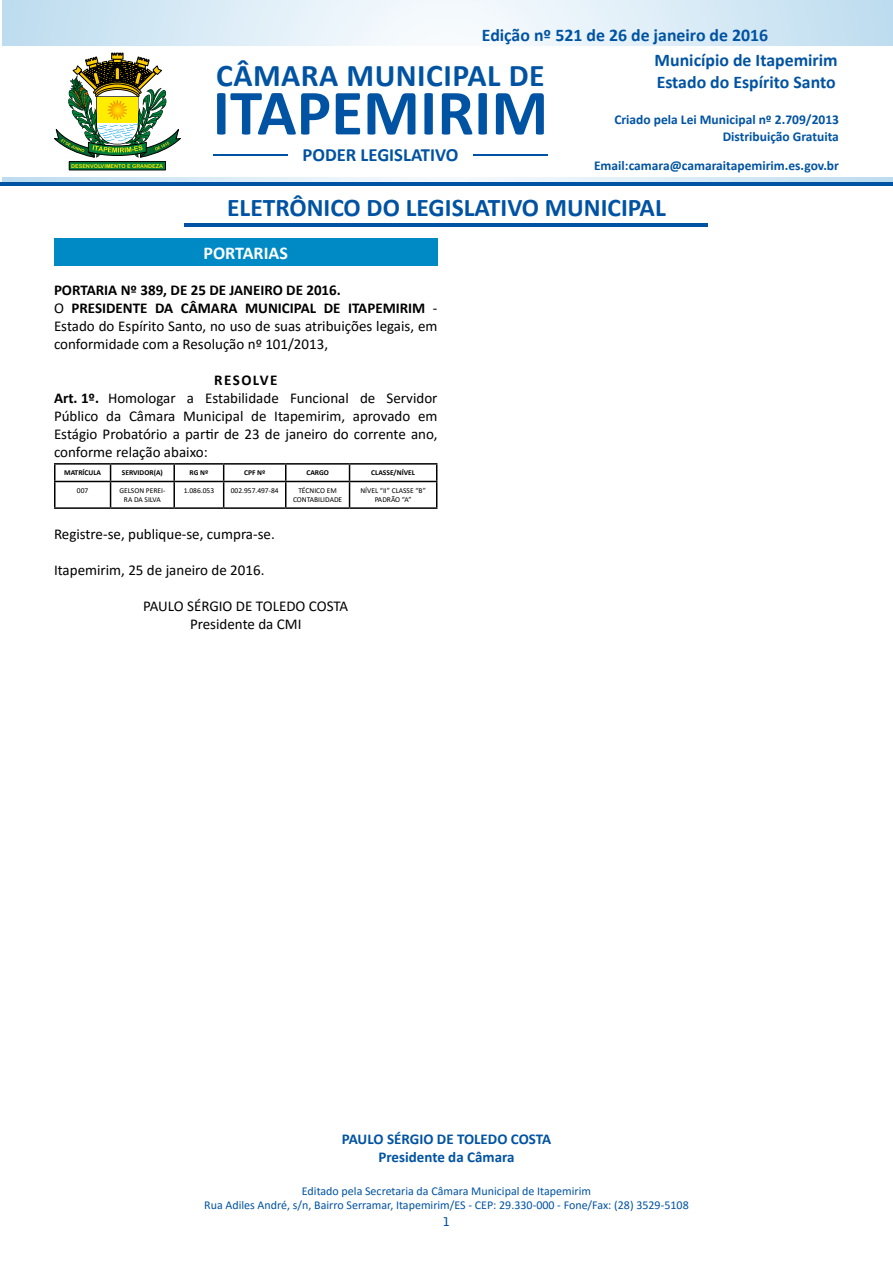
<style>
.page{position:relative;width:893px;height:1263px;background:#fff}
.page>*{position:absolute;margin:0;border:0;box-sizing:border-box;transform-origin:0 0}
.t1{font:700 65.1px "Calibri";color:#0053a2}
.t2{font:700 31.65px "Calibri";letter-spacing:.015em;color:#0053a2}
.t3{font:700 25.5px "Calibri";color:#0053a2}
.t4{font:700 18.6px "Calibri";color:#0053a2}
.t5{font:700 18px "Calibri";color:#fff}
.t6{font:700 17.85px/21.3px "Calibri";color:#0053a2}
.t7{font:15px/18px "Calibri";color:#000}
.t8{font:700 15px/18px "Calibri";color:#0053a2;text-align:center}
.t9{font:700 13.5px/16.2px "Calibri";color:#0053a2;text-align:right}
.t10{font:12px/14.4px "Calibri";color:#0053a2;text-align:center}
.t11{font:700 12px "Bell Gothic Std";color:#0053a2}
.t12{font:7.5px/9px "Calibri";color:#000;text-align:center}
.t13{font:700 7.5px "Calibri";color:#000}
.t14{font:5.4px "Arial Rounded MT Bold";color:#ffed00}
.s1{font-weight:700}
</style>
<div class="page">
<svg style="left:3px;top:0;width:890px;height:182px"></svg>
<div style="left:3px;top:46px;width:890px;height:131px;background:#fff"></div>
<hr style="left:0;top:182px;width:893px;height:3px;background:#0053a2">
<hr style="left:185px;top:223px;width:523px;height:4px;background:#0053a2">
<div style="left:69px;top:162px;width:96px;height:8px;background:#008038"></div>
<div style="left:69px;top:161px;width:97px;height:9px;border:1px solid #000"></div>
<svg style="left:54px;top:53px;width:127px;height:105px"></svg>
<hr style="left:213px;top:155px;width:74px;height:1px;background:#0053a2">
<hr style="left:473px;top:155px;width:75px;height:1px;background:#0053a2">
<div style="left:54px;top:238px;width:383px;height:28px;background:#008ac5"></div>
<hr style="left:54px;top:463px;width:57px;height:2px;background:#000">
<svg style="left:54px;top:465px;width:2px;height:16px"></svg>
<hr style="left:111px;top:463px;width:63px;height:2px;background:#000">
<hr style="left:174px;top:463px;width:50px;height:2px;background:#000">
<svg style="left:173px;top:465px;width:2px;height:16px"></svg>
<hr style="left:224px;top:463px;width:62px;height:2px;background:#000">
<hr style="left:286px;top:463px;width:64px;height:2px;background:#000">
<hr style="left:350px;top:463px;width:87px;height:2px;background:#000">
<hr style="left:54px;top:481px;width:57px;height:1px;background:#000">
<hr style="left:54px;top:482px;width:2px;height:25px;background:#000">
<hr style="left:111px;top:481px;width:63px;height:1px;background:#000">
<svg style="left:110px;top:465px;width:1px;height:42px"></svg>
<hr style="left:174px;top:481px;width:50px;height:1px;background:#000">
<hr style="left:173px;top:482px;width:2px;height:25px;background:#000">
<hr style="left:224px;top:481px;width:62px;height:1px;background:#000">
<svg style="left:223px;top:465px;width:1px;height:42px"></svg>
<hr style="left:286px;top:481px;width:64px;height:1px;background:#000">
<svg style="left:285px;top:465px;width:1px;height:42px"></svg>
<hr style="left:350px;top:481px;width:87px;height:1px;background:#000">
<svg style="left:349px;top:465px;width:1px;height:42px"></svg>
<svg style="left:436px;top:465px;width:1px;height:42px"></svg>
<hr style="left:54px;top:507px;width:57px;height:2px;background:#000">
<hr style="left:111px;top:507px;width:63px;height:2px;background:#000">
<hr style="left:174px;top:507px;width:50px;height:2px;background:#000">
<hr style="left:224px;top:507px;width:62px;height:2px;background:#000">
<hr style="left:286px;top:507px;width:64px;height:2px;background:#000">
<hr style="left:350px;top:507px;width:87px;height:2px;background:#000">
<p class="t6" style="left:482px;top:24px;width:288px">Edição nº 521 de 26 de janeiro de 2016</p>
<p class="t14" style="left:71px;top:163px;width:93px">DESENVOLVIMENTO E GRANDEZA</p>
<h2 class="t2" style="left:216px;top:53px;width:330px">CÂMARA MUNICIPAL DE</h2>
<h1 class="t1" style="left:213px;top:67px;width:337px">ITAPEMIRIM</h1>
<p class="t4" style="left:302px;top:142px;width:157px">PODER LEGISLATIVO</p>
<p class="t6" style="left:655px;top:49px;width:185px">Município de Itapemirim<br>Estado do Espírito Santo</p>
<p class="t9" style="left:614px;top:111px;width:226px">Criado pela Lei Municipal nº 2.709/2013<br>Distribuição Gratuita</p>
<p class="t9" style="left:594px;top:157px;width:246px">Email:camara@camaraitapemirim.es.gov.br</p>
<h3 class="t3" style="left:227px;top:190px;width:440px">ELETRÔNICO DO LEGISLATIVO MUNICIPAL</h3>
<p class="t5" style="left:203px;top:240px;width:86px">PORTARIAS</p>
<p class="t7" style="left:54px;top:281px;width:385px"><span class="s1">PORTARIA Nº 389, DE 25 DE JANEIRO DE 2016.<br></span>O <span class="s1">PRESIDENTE DA CÂMARA MUNICIPAL DE ITAPEMIRIM</span> - Estado do Espírito Santo, no uso de suas atribuições legais, em conformidade com a Resolução nº 101/2013,</p>
<p class="t7" style="left:54px;top:371px;width:385px;text-indent:160px"><span class="s1">RESOLVE<br>Art. 1º.</span> Homologar a Estabilidade Funcional de Servidor Público da Câmara Municipal de Itapemirim, aprovado em Estágio Probatório a partir de 23 de janeiro do corrente ano, conforme relação abaixo:</p>
<p class="t13" style="left:64px;top:468px;width:39px">MATRÍCULA</p>
<p class="t13" style="left:122px;top:468px;width:43px">SERVIDOR(A)</p>
<p class="t13" style="left:190px;top:468px;width:20px">RG Nº</p>
<p class="t13" style="left:244px;top:468px;width:23px">CPF Nº</p>
<p class="t13" style="left:306px;top:468px;width:24px">CARGO</p>
<p class="t13" style="left:371px;top:468px;width:45px">CLASSE/NÍVEL</p>
<p class="t12" style="left:77px;top:486px;width:13px">007</p>
<p class="t12" style="left:119px;top:486px;width:47px">GELSON PEREI-<br>RA DA SILVA</p>
<p class="t12" style="left:184px;top:486px;width:32px">1.086.053</p>
<p class="t12" style="left:231px;top:486px;width:49px">002.957.497-84</p>
<p class="t12" style="left:293px;top:486px;width:51px">TÉCNICO EM<br>CONTABILIDADE</p>
<p class="t12" style="left:360px;top:486px;width:67px">NÍVEL “II” CLASSE “B”<br>PADRÃO “A”</p>
<p class="t7" style="left:54px;top:524px;width:222px">Registre-se, publique-se, cumpra-se.</p>
<p class="t7" style="left:54px;top:560px;width:212px">Itapemirim, 25 de janeiro de 2016.</p>
<p class="t7" style="left:143px;top:596px;width:207px;text-align:center">PAULO SÉRGIO DE TOLEDO COSTA<br>Presidente da CMI</p>
<p class="t8" style="left:342px;top:1130px;width:211px">PAULO SÉRGIO DE TOLEDO COSTA<br>Presidente da Câmara</p>
<p class="t10" style="left:204px;top:1183px;width:486px">Editado pela Secretaria da Câmara Municipal de Itapemirim<br>Rua Adiles André, s/n, Bairro Serramar, Itapemirim/ES - CEP: 29.330-000 - Fone/Fax: (28) 3529-5108</p>
<p class="t11" style="left:443px;top:1214px;width:8px">1</p>
</div>
